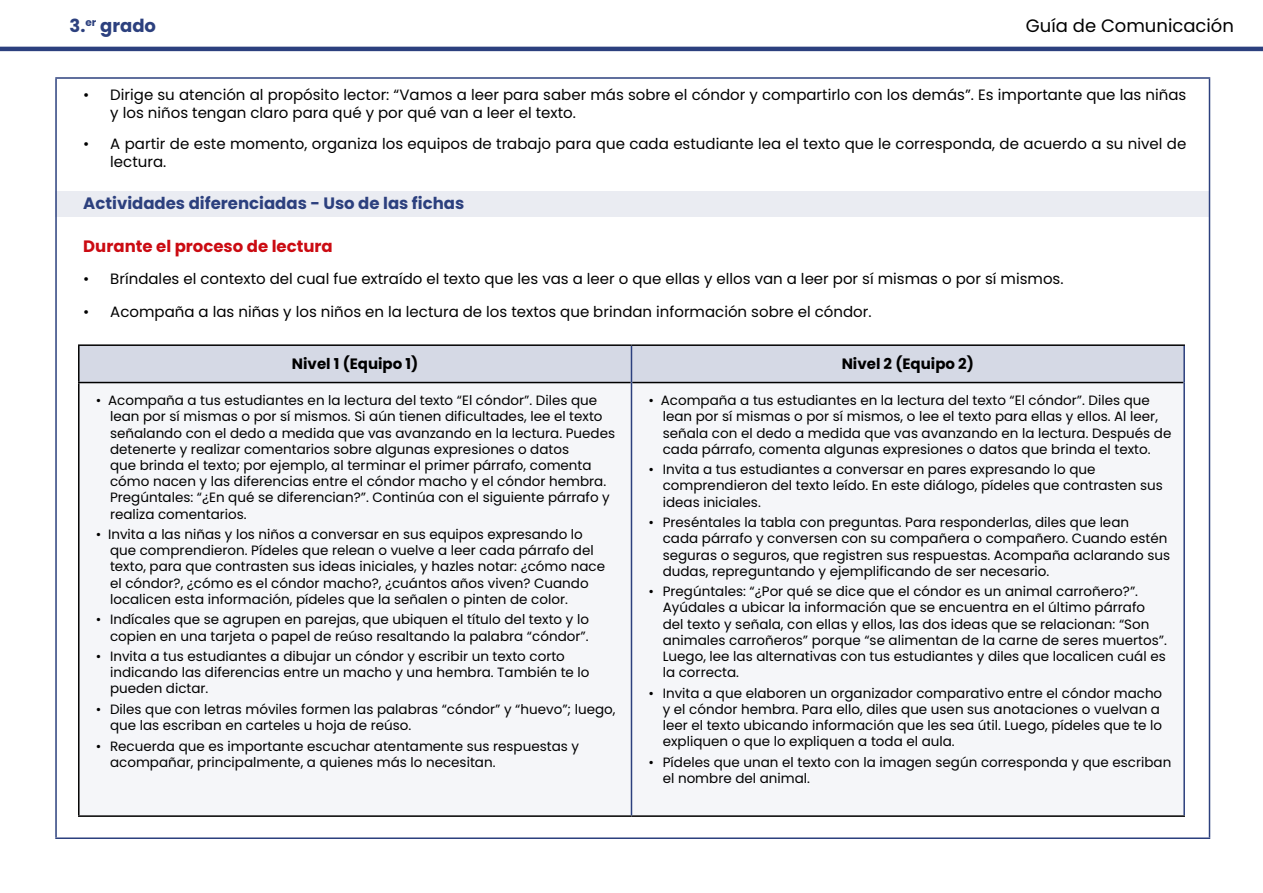
<style>
.page{position:relative;width:1263px;height:893px;background:#fff}
.page>*{position:absolute;margin:0;border:0;box-sizing:border-box;transform-origin:0 0}
.t1{font:18px "Poppins";color:#000}
.t2{font:700 18px "Poppins";color:#2c407e}
.t3{font:700 16.5px "Poppins";color:#2c407e}
.t4{font:700 16.5px "Poppins";color:#cb0b12}
.t5{font:15px/18px "Poppins";color:#000}
.t6{font:700 15px "Poppins";color:#000}
.t7{font:13.5px/16.2px "Poppins";color:#000}
</style>
<div class="page">
<hr style="left:0;top:47px;width:1263px;height:4px;background:#2c407e">
<div style="left:55px;top:191px;width:1155px;height:26px;background:#eaecf2"></div>
<hr style="left:55px;top:77px;width:1155px;height:2px;background:#2c407e">
<hr style="left:55px;top:79px;width:2px;height:758px;background:#2c407e">
<hr style="left:1209px;top:79px;width:1px;height:758px;background:#2c407e">
<hr style="left:55px;top:837px;width:1155px;height:2px;background:#2c407e">
<div style="left:80px;top:346px;width:1103px;height:36px;background:#d5d9e5"></div>
<div style="left:80px;top:383px;width:1103px;height:432px;background:#f5f6f9"></div>
<hr style="left:78px;top:344px;width:553px;height:2px;background:#000">
<hr style="left:78px;top:346px;width:2px;height:36px;background:#000">
<hr style="left:631px;top:344px;width:554px;height:2px;background:#000">
<hr style="left:78px;top:382px;width:553px;height:1px;background:#000">
<hr style="left:78px;top:383px;width:2px;height:432px;background:#000">
<hr style="left:632px;top:382px;width:551px;height:1px;background:#000">
<hr style="left:78px;top:815px;width:553px;height:2px;background:#000">
<hr style="left:631px;top:815px;width:554px;height:2px;background:#000">
<hr style="left:631px;top:346px;width:1px;height:37px;background:#2c407e">
<hr style="left:1183px;top:346px;width:2px;height:37px;background:#2c407e">
<hr style="left:631px;top:383px;width:1px;height:432px;background:#2c407e">
<hr style="left:1183px;top:383px;width:2px;height:432px;background:#2c407e">
<h1 class="t2" style="left:69px;top:15px;width:88px">3.<sup>er</sup> grado</h1>
<h1 class="t1" style="left:1026px;top:15px;width:209px">Guía de Comunicación</h1>
<p class="t5" style="left:110px;top:86px;width:1077px;text-indent:-27px">• Dirige su atención al propósito lector: “Vamos a leer para saber más sobre el cóndor y compartirlo con los demás”. Es importante que las niñas y los niños tengan claro para qué y por qué van a leer el texto.</p>
<p class="t5" style="left:110px;top:134px;width:1077px;text-indent:-27px">• A partir de este momento, organiza los equipos de trabajo para que cada estudiante lea el texto que le corresponda, de acuerdo a su nivel de lectura.</p>
<p class="t3" style="left:83px;top:194px;width:382px">Actividades diferenciadas - Uso de las fichas</p>
<p class="t4" style="left:83px;top:237px;width:251px">Durante el proceso de lectura</p>
<p class="t5" style="left:83px;top:270px;width:982px">• Bríndales el contexto del cual fue extraído el texto que les vas a leer o que ellas y ellos van a leer por sí mismas o por sí mismos.</p>
<p class="t5" style="left:83px;top:302px;width:790px">• Acompaña a las niñas y los niños en la lectura de los textos que brindan información sobre el cóndor.</p>
<p class="t6" style="left:292px;top:355px;width:128px">Nivel 1 (Equipo 1)</p>
<p class="t6" style="left:842px;top:355px;width:134px">Nivel 2 (Equipo 2)</p>
<p class="t7" style="left:110px;top:392px;width:507px;text-indent:-14px">• Acompaña a tus estudiantes en la lectura del texto “El cóndor”. Diles que lean por sí mismas o por sí mismos. Si aún tienen dificultades, lee el texto señalando con el dedo a medida que vas avanzando en la lectura. Puedes detenerte y realizar comentarios sobre algunas expresiones o datos<br>que brinda el texto; por ejemplo, al terminar el primer párrafo, comenta cómo nacen y las diferencias entre el cóndor macho y el cóndor hembra.<br>Pregúntales: “¿En qué se diferencian?”. Continúa con el siguiente párrafo y realiza comentarios.</p>
<p class="t7" style="left:110px;top:526px;width:496px;text-indent:-14px">• Invita a las niñas y los niños a conversar en sus equipos expresando lo que comprendieron. Pídeles que relean o vuelve a leer cada párrafo del texto, para que contrasten sus ideas iniciales, y hazles notar: ¿cómo nace el cóndor?, ¿cómo es el cóndor macho?, ¿cuántos años viven? Cuando localicen esta información, pídeles que la señalen o pinten de color.</p>
<p class="t7" style="left:96px;top:612px;width:495px;text-align:right">• Indícales que se agrupen en parejas, que ubiquen el título del texto y lo copien en una tarjeta o papel de reúso resaltando la palabra “cóndor”.</p>
<p class="t7" style="left:110px;top:648px;width:481px;text-indent:-14px">• Invita a tus estudiantes a dibujar un cóndor y escribir un texto corto indicando las diferencias entre un macho y una hembra. También te lo pueden dictar.</p>
<p class="t7" style="left:110px;top:701px;width:507px;text-indent:-14px">• Diles que con letras móviles formen las palabras “cóndor” y “huevo”; luego, que las escriban en carteles u hoja de reúso.</p>
<p class="t7" style="left:110px;top:738px;width:471px;text-indent:-14px">• Recuerda que es importante escuchar atentamente sus respuestas y acompañar, principalmente, a quienes más lo necesitan.</p>
<p class="t7" style="left:663px;top:392px;width:510px;text-indent:-14px">• Acompaña a tus estudiantes en la lectura del texto “El cóndor”. Diles que lean por sí mismas o por sí mismos, o lee el texto para ellas y ellos. Al leer, señala con el dedo a medida que vas avanzando en la lectura. Después de cada párrafo, comenta algunas expresiones o datos que brinda el texto.</p>
<p class="t7" style="left:663px;top:461px;width:502px;text-indent:-14px">• Invita a tus estudiantes a conversar en pares expresando lo que comprendieron del texto leído. En este diálogo, pídeles que contrasten sus ideas iniciales.</p>
<p class="t7" style="left:663px;top:514px;width:509px;text-indent:-14px">• Preséntales la tabla con preguntas. Para responderlas, diles que lean<br>cada párrafo y conversen con su compañera o compañero. Cuando estén seguras o seguros, que registren sus respuestas. Acompaña aclarando sus dudas, repreguntando y ejemplificando de ser necesario.</p>
<p class="t7" style="left:663px;top:583px;width:506px;text-indent:-14px">• Pregúntales: “¿Por qué se dice que el cóndor es un animal carroñero?”.<br>Ayúdales a ubicar la información que se encuentra en el último párrafo del texto y señala, con ellas y ellos, las dos ideas que se relacionan: “Son animales carroñeros” porque “se alimentan de la carne de seres muertos”.<br>Luego, lee las alternativas con tus estudiantes y diles que localicen cuál es la correcta.</p>
<p class="t7" style="left:663px;top:685px;width:501px;text-indent:-14px">• Invita a que elaboren un organizador comparativo entre el cóndor macho y el cóndor hembra. Para ello, diles que usen sus anotaciones o vuelvan a leer el texto ubicando información que les sea útil. Luego, pídeles que te lo expliquen o que lo expliquen a toda el aula.</p>
<p class="t7" style="left:663px;top:754px;width:510px;text-indent:-14px">• Pídeles que unan el texto con la imagen según corresponda y que escriban el nombre del animal.</p>
</div>
